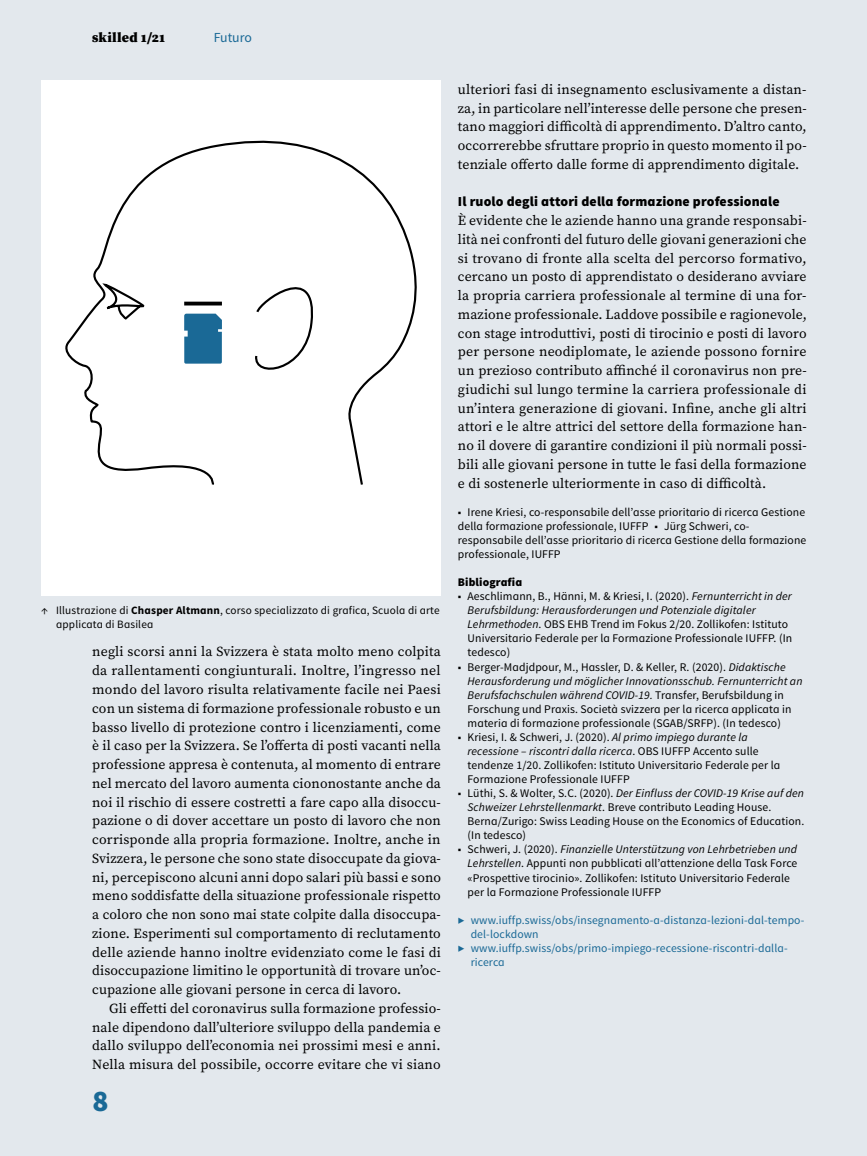
<style>
.page{position:relative;width:867px;height:1156px;background:#e3e8ed}
.page>*{position:absolute;margin:0;border:0;box-sizing:border-box;transform-origin:0 0}
.t1{font:900 30px "Source Sans Pro";color:#1a6996}
.P-Lauftext-ohne-Einz{font:13.8px/18.8px "Source Serif Pro";letter-spacing:.01em;color:#000;text-align:justify}
.P-Lauftext{font:13.8px/18.8px "Source Serif Pro";letter-spacing:.01em;color:#000;text-align:justify}
.P-Zwischentitel{font:900 13.8px "Source Sans Pro";letter-spacing:.01em;color:#000}
.t2{font:900 13.8px "Source Serif Pro";letter-spacing:.02em;color:#000}
.t3{font:13.8px "Source Sans Pro";letter-spacing:-.005em;color:#1a6996}
.P-Infos-nach-Text{font:11.7px/14.1px "Source Sans Pro";letter-spacing:.01em;color:#000}
.P-www-Links-nach-Tex{font:11.7px/14.1px "Source Sans Pro";letter-spacing:.01em;color:#1a6996}
.P-Infos-nach-Text-2{font:900 11.7px "Source Sans Pro";letter-spacing:.01em;color:#000}
.t4{font:11.25px/14.1px "Source Sans Pro";letter-spacing:.015em;color:#000}
.s1{font-weight:700}
.s2{font-style:italic}
</style>
<div class="page">
<div style="left:41px;top:80px;width:400px;height:515px;background:#fff"></div>
<svg style="left:65px;top:141px;width:352px;height:344px"></svg>
<hr style="left:184px;top:302px;width:38px;height:3px;background:#000">
<svg style="left:253px;top:258px;width:65px;height:121px"></svg>
<p class="t2" style="left:92px;top:28px;width:74px">skilled 1/21</p>
<p class="t3" style="left:214px;top:29px;width:40px">Futuro</p>
<p class="t4" style="left:56px;top:604px;width:385px;text-indent:-15px">↑ Illustrazione di <span class="s1">Chasper Altmann</span>, corso specializzato di grafica, Scuola di arte applicata di Basilea</p>
<p class="P-Lauftext-ohne-Einz" style="left:92px;top:642px;width:350px">negli scorsi anni la Svizzera è stata molto meno colpita da rallentamenti congiunturali. Inoltre, lʼingresso nel mondo del lavoro risulta relativamente facile nei Paesi con un sistema di formazione professionale robusto e un basso livello di protezione contro i licenziamenti, come è il caso per la Svizzera. Se lʼofferta di posti vacanti nella professione appresa è contenuta, al momento di entrare nel mercato del lavoro aumenta ciononostante anche da noi il rischio di essere costretti a fare capo alla disoccu&shy;pazione o di dover accettare un posto di lavoro che non corrisponde alla propria formazione. Inoltre, anche in Svizzera, le persone che sono state disoccupate da giova&shy;ni, percepiscono alcuni anni dopo salari più bassi e sono meno soddisfatte della situazione professionale rispetto a coloro che non sono mai state colpite dalla disoccupa&shy;zione. Esperimenti sul comportamento di reclutamento delle aziende hanno inoltre evidenziato come le fasi di disoccupazione limitino le opportunità di trovare unʼoc&shy;cupazione alle giovani persone in cerca di lavoro.</p>
<p class="P-Lauftext" style="left:92px;top:999px;width:350px;text-indent:17px">Gli effetti del coronavirus sulla formazione professio&shy;nale dipendono dallʼulteriore sviluppo della pandemia e dallo sviluppo dellʼeconomia nei prossimi mesi e anni.<br>Nella misura del possibile, occorre evitare che vi siano</p>
<h1 class="t1" style="left:92px;top:1082px;width:18px">8</h1>
<p class="P-Lauftext" style="left:458px;top:80px;width:350px">ulteriori fasi di insegnamento esclusivamente a distan&shy;za, in particolare nellʼinteresse delle persone che presen&shy;tano maggiori difficoltà di apprendimento. Dʼaltro canto, occorrerebbe sfruttare proprio in questo momento il po&shy;tenziale offerto dalle forme di apprendimento digitale.</p>
<p class="P-Zwischentitel" style="left:458px;top:193px;width:323px">Il ruolo degli attori della formazione professionale</p>
<p class="P-Lauftext-ohne-Einz" style="left:458px;top:211px;width:350px">È evidente che le aziende hanno una grande responsabi&shy;lità nei confronti del futuro delle giovani generazioni che si trovano di fronte alla scelta del percorso formativo, cercano un posto di apprendistato o desiderano avviare la propria carriera professionale al termine di una for&shy;mazione professionale. Laddove possibile e ragionevole, con stage introduttivi, posti di tirocinio e posti di lavoro per persone neodiplomate, le aziende possono fornire un prezioso contributo affinché il coronavirus non pre&shy;giudichi sul lungo termine la carriera professionale di unʼintera generazione di giovani. Infine, anche gli altri attori e le altre attrici del settore della formazione han&shy;no il dovere di garantire condizioni il più normali possi&shy;bili alle giovani persone in tutte le fasi della formazione e di sostenerle ulteriormente in caso di difficoltà.</p>
<p class="P-Infos-nach-Text" style="left:458px;top:505px;width:350px">■ Irene Kriesi, co-responsabile dellʼasse prioritario di ricerca Gestione della formazione professionale, IUFFP ■ Jürg Schweri, co&shy;responsabile dellʼasse prioritario di ricerca Gestione della formazione professionale, IUFFP</p>
<p class="P-Infos-nach-Text-2" style="left:458px;top:575px;width:66px">Bibliografia</p>
<p class="P-Infos-nach-Text" style="left:467px;top:589px;width:326px;text-indent:-10px">■ Aeschlimann, B., Hänni, M. &amp; Kriesi, I. (2020). <span class="s2">Fernunterricht in der Berufsbildung: Herausforderungen und Potenziale digitaler Lehrmethoden</span>. OBS EHB Trend im Fokus 2/20. Zollikofen: Istituto Universitario Federale per la Formazione Professionale IUFFP. (In tedesco)</p>
<p class="P-Infos-nach-Text" style="left:467px;top:660px;width:336px;text-indent:-10px">■ Berger-Madjdpour, M., Hassler, D. &amp; Keller, R. (2020). <span class="s2">Didaktische Herausforderung und möglicher Innovationsschub. Fernunterricht an Berufsfachschulen während COVID-19.</span> Transfer, Berufsbildung in Forschung und Praxis. Società svizzera per la ricerca applicata in materia di formazione professionale (SGAB/SRFP). (In tedesco)</p>
<p class="P-Infos-nach-Text" style="left:467px;top:730px;width:314px;text-indent:-10px">■ Kriesi, I. &amp; Schweri, J. (2020). <span class="s2">Al primo impiego durante la recessione – riscontri dalla ricerca</span>. OBS IUFFP Accento sulle tendenze 1/20. Zollikofen: Istituto Universitario Federale per la Formazione Professionale IUFFP</p>
<p class="P-Infos-nach-Text" style="left:467px;top:786px;width:338px;text-indent:-10px">■ Lüthi, S. &amp; Wolter, S.C. (2020). <span class="s2">Der Einfluss der COVID-19 Krise auf den Schweizer Lehrstellenmarkt</span>. Breve contributo Leading House.<br>Berna/Zurigo: Swiss Leading House on the Economics of Education. (In tedesco)</p>
<p class="P-Infos-nach-Text" style="left:467px;top:842px;width:331px;text-indent:-10px">■ Schweri, J. (2020). <span class="s2">Finanzielle Unterstützung von Lehrbetrieben und Lehrstellen</span>. Appunti non pubblicati allʼattenzione della Task Force «Prospettive tirocinio». Zollikofen: Istituto Universitario Federale per la Formazione Professionale IUFFP</p>
<p class="P-www-Links-nach-Tex" style="left:471px;top:913px;width:335px;text-indent:-13px">▶ www.iuffp.swiss/obs/insegnamento-a-distanza-lezioni-dal-tempo&shy;del-lockdown</p>
<p class="P-www-Links-nach-Tex" style="left:471px;top:941px;width:319px;text-indent:-13px">▶ www.iuffp.swiss/obs/primo-impiego-recessione-riscontri-dalla&shy;ricerca</p>
</div>
